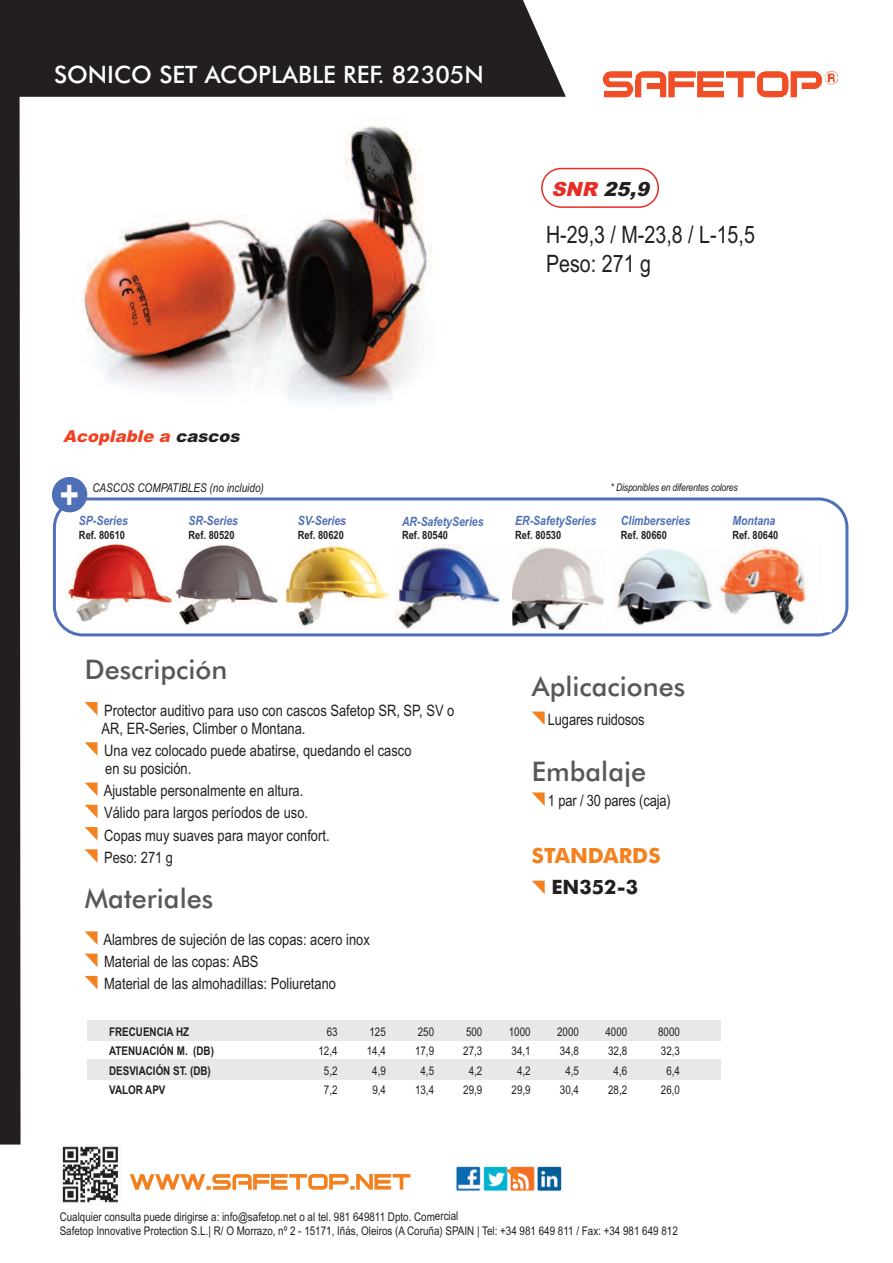
<style>
.page{position:relative;width:893px;height:1263px;background:#fff}
.page>*{position:absolute;margin:0;border:0;box-sizing:border-box;transform-origin:0 0}
.t1{font:700 40.05px "Arial Narrow";color:#fff}
.t2{font:500 27px "Futura BT";color:#57585a}
.t3{font:24px/28.8px "Arial Narrow";color:#231f20}
.t4{font:500 24px "Futura BT";color:#fff}
.t5{font:700 21px "Futura BT";color:#f28120}
.t6{font:700 19.8px "Futura BT";color:#231f20}
.t7{font:italic 900 19.5px "Arial";color:#231f20}
.t8{font:italic 900 16.5px "Arial";color:#ef4223}
.t9{font:15.75px/22.2px "Arial Narrow";color:#231f20}
.t10{font:italic 700 12.75px "Arial Narrow";color:#4f6fb6}
.t11{font:italic 12.15px "Arial Narrow";color:#231f20}
.t12{font:12px/19.5px "Arial Narrow";color:#231f20;text-align:right}
.t13{font:700 12px/19.5px "Arial Narrow";color:#231f20}
.t14{font:700 11.4px "Arial Narrow";color:#231f20}
.t15{font:italic 10.5px "Arial Narrow";letter-spacing:-.015em;color:#231f20}
.s1{color:#e62c24}
.s2{color:#231f20}
</style>
<div class="page">
<img style="left:82px;top:125px;width:351px;height:280px">
<svg style="left:130px;top:1174px;width:280px;height:16px"></svg>
<img style="left:62px;top:1146px;width:56px;height:57px">
<div style="left:21px;top:0;width:545px;height:97px;background:#231f20"></div>
<img style="left:602px;top:70px;width:236px;height:28px">
<svg style="left:456px;top:1166px;width:106px;height:25px"></svg>
<svg style="left:505px;top:1169px;width:13px;height:14px"></svg>
<div style="left:0;top:0;width:21px;height:1144px;background:#231f20"></div>
<svg style="left:85px;top:702px;width:13px;height:13px"></svg>
<svg style="left:85px;top:742px;width:13px;height:14px"></svg>
<svg style="left:85px;top:782px;width:13px;height:14px"></svg>
<svg style="left:85px;top:805px;width:13px;height:13px"></svg>
<svg style="left:85px;top:827px;width:13px;height:13px"></svg>
<svg style="left:85px;top:849px;width:13px;height:14px"></svg>
<svg style="left:532px;top:881px;width:13px;height:13px"></svg>
<svg style="left:85px;top:931px;width:13px;height:14px"></svg>
<svg style="left:85px;top:954px;width:13px;height:13px"></svg>
<svg style="left:85px;top:976px;width:13px;height:13px"></svg>
<svg style="left:532px;top:711px;width:13px;height:14px"></svg>
<svg style="left:532px;top:792px;width:13px;height:14px"></svg>
<div style="left:87px;top:1020px;width:634px;height:21px;background:#e7e8e9"></div>
<div style="left:87px;top:1060px;width:634px;height:20px;background:#e7e8e9"></div>
<div style="left:284px;top:539px;width:114px;height:104px;background:linear-gradient(to right,#fff,#fff)"></div>
<svg style="left:53px;top:497px;width:795px;height:139px"></svg>
<div style="left:52px;top:477px;width:35px;height:35px;background:#4f6fb6;border-radius:50%"></div>
<svg style="left:392px;top:536px;width:446px;height:98px"></svg>
<img style="left:714px;top:536px;width:108px;height:96px">
<svg style="left:541px;top:168px;width:118px;height:40px"></svg>
<h3 class="t4" style="left:54px;top:61px;width:431px">SONICO SET ACOPLABLE REF. 82305N</h3>
<p class="t7" style="left:552px;top:178px;width:105px"><span class="s1">SNR</span> 25,9</p>
<h3 class="t3" style="left:546px;top:220px;width:210px">H-29,3 / M-23,8 / L-15,5<br>Peso: 271 g</h3>
<p class="t8" style="left:63px;top:426px;width:183px">Acoplable a <span class="s2">cascos</span></p>
<h1 class="t1" style="left:60px;top:472px;width:21px">+</h1>
<p class="t11" style="left:92px;top:481px;width:173px">CASCOS COMPATIBLES (no incluido)</p>
<p class="t14" style="left:79px;top:529px;width:48px">Ref. 80610</p>
<p class="t10" style="left:79px;top:513px;width:50px">SP-Series</p>
<p class="t10" style="left:189px;top:513px;width:51px">SR-Series</p>
<p class="t14" style="left:189px;top:529px;width:48px">Ref. 80520</p>
<p class="t10" style="left:298px;top:513px;width:50px">SV-Series</p>
<p class="t14" style="left:298px;top:529px;width:48px">Ref. 80620</p>
<p class="t10" style="left:402px;top:514px;width:83px">AR-SafetySeries</p>
<p class="t14" style="left:402px;top:529px;width:48px">Ref. 80540</p>
<p class="t10" style="left:515px;top:513px;width:82px">ER-SafetySeries</p>
<p class="t14" style="left:515px;top:529px;width:48px">Ref. 80530</p>
<p class="t15" style="left:611px;top:481px;width:129px">* Disponibles en diferentes colores</p>
<p class="t14" style="left:621px;top:529px;width:48px">Ref. 80660</p>
<p class="t10" style="left:621px;top:513px;width:71px">Climberseries</p>
<p class="t10" style="left:732px;top:513px;width:45px">Montana</p>
<p class="t14" style="left:732px;top:529px;width:48px">Ref. 80640</p>
<h2 class="t2" style="left:85px;top:654px;width:144px">Descripción</h2>
<p class="t9" style="left:102px;top:701px;width:354px;line-height:18px">Protector auditivo para uso con cascos Safetop SR, SP, SV o<br>AR, ER-Series, Climber o Montana.</p>
<p class="t9" style="left:104px;top:741px;width:309px;line-height:18px">Una vez colocado puede abatirse, quedando el casco en su posición.</p>
<p class="t9" style="left:104px;top:779px;width:227px">Ajustable personalmente en altura.<br>Válido para largos períodos de uso.<br>Copas muy suaves para mayor confort.<br>Peso: 271 g</p>
<h2 class="t2" style="left:85px;top:883px;width:130px">Materiales</h2>
<p class="t9" style="left:103px;top:928px;width:268px">Alambres de sujeción de las copas: acero inox<br>Material de las copas: ABS<br>Material de las almohadillas: Poliuretano</p>
<h2 class="t2" style="left:532px;top:670px;width:155px">Aplicaciones</h2>
<p class="t9" style="left:548px;top:708px;width:98px">Lugares ruidosos</p>
<h2 class="t2" style="left:532px;top:756px;width:116px">Embalaje</h2>
<p class="t9" style="left:548px;top:789px;width:124px">1 par / 30 pares (caja)</p>
<h3 class="t5" style="left:532px;top:843px;width:130px">STANDARDS</h3>
<p class="t6" style="left:551px;top:876px;width:88px">EN352-3</p>
<p class="t13" style="left:109px;top:1022px;width:106px">FRECUENCIA HZ<br>ATENUACIÓN M. (DB)<br>DESVIACIÓN ST. (DB)<br>VALOR APV</p>
<p class="t12" style="left:318px;top:1022px;width:21px">63<br>12,4<br>5,2<br>7,2</p>
<p class="t12" style="left:367px;top:1022px;width:21px;text-align:center">125<br>14,4<br>4,9<br>9,4</p>
<p class="t12" style="left:415px;top:1022px;width:21px;text-align:center">250<br>17,9<br>4,5<br>13,4</p>
<p class="t12" style="left:463px;top:1022px;width:21px;text-align:center">500<br>27,3<br>4,2<br>29,9</p>
<p class="t12" style="left:509px;top:1022px;width:23px">1000<br>34,1<br>4,2<br>29,9</p>
<p class="t12" style="left:557px;top:1022px;width:23px">2000<br>34,8<br>4,5<br>30,4</p>
<p class="t12" style="left:605px;top:1022px;width:23px">4000<br>32,8<br>4,6<br>28,2</p>
<p class="t12" style="left:658px;top:1022px;width:23px">8000<br>32,3<br>6,4<br>26,0</p>
<p class="t12" style="left:60px;top:1209px;width:620px;line-height:14.2px;text-align:left">Cualquier consulta puede dirigirse a: info@safetop.net o al tel. 981 649811 Dpto. Comercial<br>Safetop Innovative Protection S.L.| R/ O Morrazo, nº 2 - 15171, Iñás, Oleiros (A Coruña) SPAIN | Tel: +34 981 649 811 / Fax: +34 981 649 812</p>
</div>
